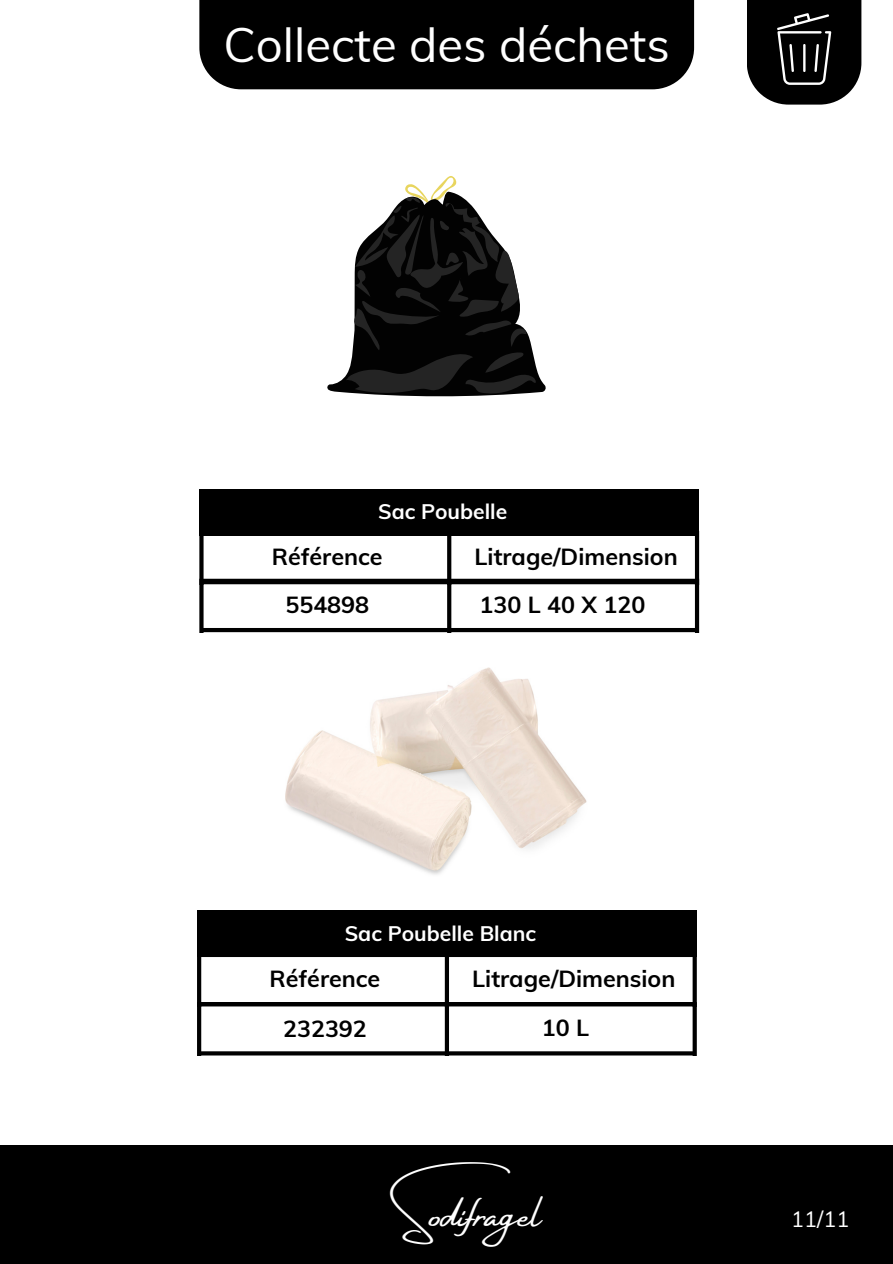
<style>
.page{position:relative;width:893px;height:1264px;background:#fff}
.page>*{position:absolute;margin:0;border:0;box-sizing:border-box;transform-origin:0 0}
.t1{font:47.25px "Muli";color:#fff}
.t2{font:43.65px "Amsterdam Four";color:#fff}
.t3{font:700 23.25px "Muli";color:#000}
.t4{font:21.75px "Muli";color:#fff}
.t5{font:700 21px "Muli";color:#fff}
</style>
<div class="page">
<div style="left:199px;top:0;width:495px;height:89px;background:#000"></div>
<div style="left:746px;top:0;width:115px;height:105px;background:#000"></div>
<svg style="left:777px;top:13px;width:53px;height:72px"></svg>
<div style="left:0;top:1144px;width:892px;height:119px;background:#000"></div>
<svg style="left:327px;top:176px;width:218px;height:220px"></svg>
<svg style="left:199px;top:531px;width:500px;height:101px"></svg>
<div style="left:199px;top:489px;width:499px;height:46px;background:#000"></div>
<img style="left:285px;top:667px;width:302px;height:208px">
<svg style="left:197px;top:956px;width:499px;height:99px"></svg>
<div style="left:197px;top:909px;width:499px;height:47px;background:#000"></div>
<p class="t1" style="left:223px;top:14px;width:448px">Collecte des déchets</p>
<p class="t5" style="left:378px;top:498px;width:131px">Sac Poubelle</p>
<p class="t3" style="left:272px;top:542px;width:112px">Référence</p>
<p class="t3" style="left:474px;top:542px;width:205px">Litrage/Dimension</p>
<p class="t3" style="left:285px;top:590px;width:85px">554898</p>
<p class="t3" style="left:479px;top:589px;width:167px">130 L 40 X 120</p>
<p class="t5" style="left:345px;top:919px;width:193px">Sac Poubelle Blanc</p>
<p class="t3" style="left:269px;top:963px;width:112px">Référence</p>
<p class="t3" style="left:472px;top:963px;width:205px">Litrage/Dimension</p>
<p class="t3" style="left:283px;top:1013px;width:85px">232392</p>
<p class="t3" style="left:542px;top:1012px;width:49px">10 L</p>
<p class="t2" style="left:398px;top:1189px;width:144px">Sodifragel</p>
<p class="t4" style="left:791px;top:1204px;width:60px">11/11</p>
</div>
